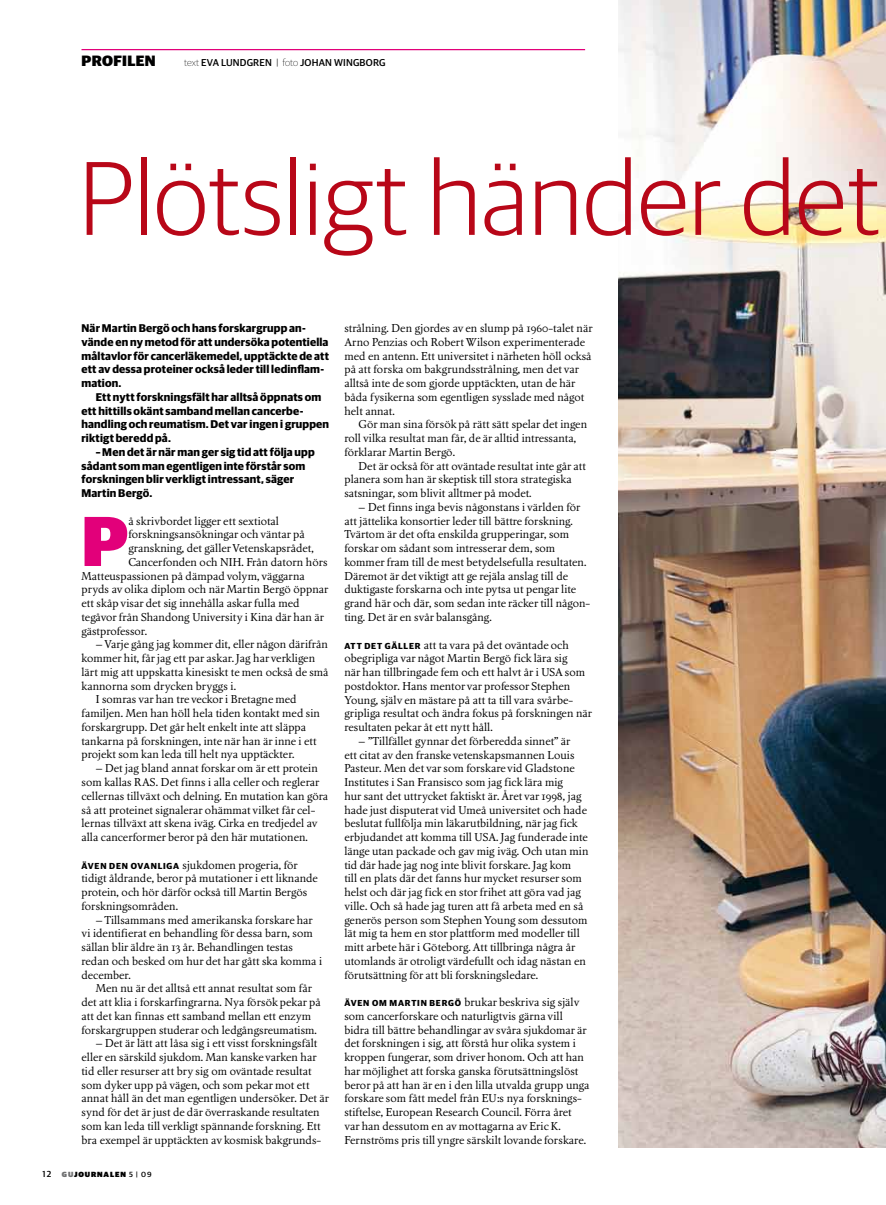
<style>
.page{position:relative;width:886px;height:1205px;background:#fff}
.page>*{position:absolute;margin:0;border:0;box-sizing:border-box;transform-origin:0 0}
.t1{font:300 105px "Guardian Sans";letter-spacing:.005em;color:#b80718}
.t2{font:900 70.75px "Guardian Sans";color:#e2007a}
.t3{font:900 15px "Guardian Sans";letter-spacing:.02em;color:#000}
.t4{font:11.25px/13.8px "Nordling BQ Reg Os F";letter-spacing:.005em;color:#000}
.t5{font:700 11.25px/13.8px "Guardian Sans";letter-spacing:.015em;color:#000}
.t6{font:500 10px "Guardian Sans";letter-spacing:.02em;color:#000}
.t7{font:900 7.5px "Guardian Sans";letter-spacing:.12em;color:#000}
.s1{font-weight:100}
.s2{font-weight:300}
.s3{font-family:"Guardian Sans";font-weight:700;font-size:8.75px}
.s4{font-weight:500;font-size:8.75px}
.s5{color:#707172}
.s6{font-weight:500}
</style>
<div class="page">
<img style="left:619px;top:0;width:267px;height:1148px">
<hr style="left:81px;top:49px;width:504px;height:1px;background:#e2007a">
<h3 class="t3" style="left:82px;top:50px;width:75px">PROFILEN</h3>
<p class="t6" style="left:184px;top:56px;width:57px"><span class="s1">text</span> EVA LUNDG</p>
<p class="t6" style="left:253px;top:56px;width:133px">REN <span class="s2">|</span> <span class="s1">foto</span> JOHAN WING BORG</p>
<h1 class="t1" style="left:79px;top:126px;width:803px">Plötsligt händer det</h1>
<p class="t5" style="left:81px;top:320px;width:249px">När Martin Bergö och hans forskargrupp an&shy;vände en ny metod för att undersöka potentiella måltavlor för cancerläkemedel, upptäckte de att ett av dessa proteiner också leder till ledinflam&shy;mation.</p>
<p class="t5" style="left:81px;top:389px;width:249px;text-indent:14px">Ett nytt forskningsfält har alltså öppnats om ett hittills okänt samband mellan cancerbe&shy;handling och reumatism. Det var ingen i gruppen riktigt beredd på.</p>
<p class="t5" style="left:81px;top:444px;width:235px;text-indent:14px">– Men det är när man ger sig tid att följa upp sådant som man egentligen inte förstår som forskningen blir verkligt intressant, säger Martin Bergö.</p>
<h2 class="t2" style="left:81px;top:487px;width:44px">P</h2>
<p class="t4" style="left:128px;top:514px;width:152px">å skrivbordet ligger ett sextiotal</p>
<p class="t4" style="left:128px;top:528px;width:178px">forskningsansökningar och väntar på</p>
<p class="t4" style="left:128px;top:542px;width:187px">granskning, det gäller Vetenskapsrådet,</p>
<p class="t4" style="left:128px;top:555px;width:201px">Cancerfonden och NIH. Från datorn hörs</p>
<p class="t4" style="left:81px;top:569px;width:225px">Matteuspassionen på dämpad volym, väggarna</p>
<p class="t4" style="left:81px;top:583px;width:249px">pryds av olika diplom och när Martin Bergö öppnar</p>
<p class="t4" style="left:81px;top:597px;width:219px">ett skåp visar det sig innehålla askar fulla med</p>
<p class="t4" style="left:81px;top:610px;width:244px">tegåvor från Shandong University i Kina där han är</p>
<p class="t4" style="left:81px;top:624px;width:67px">gästprofessor.</p>
<p class="t4" style="left:96px;top:638px;width:234px">– Varje gång jag kommer dit, eller någon därifrån</p>
<p class="t4" style="left:81px;top:652px;width:235px">kommer hit, får jag ett par askar. Jag har verkligen</p>
<p class="t4" style="left:81px;top:665px;width:249px">lärt mig att uppskatta kinesiskt te men också de små</p>
<p class="t4" style="left:81px;top:679px;width:156px">kannorna som drycken bryggs i.</p>
<p class="t4" style="left:96px;top:693px;width:202px">I somras var han tre veckor i Bretagne med</p>
<p class="t4" style="left:81px;top:707px;width:240px">familjen. Men han höll hela tiden kontakt med sin</p>
<p class="t4" style="left:81px;top:720px;width:226px">forskargrupp. Det går helt enkelt inte att släppa</p>
<p class="t4" style="left:81px;top:734px;width:237px">tankarna på forskningen, inte när han är inne i ett</p>
<p class="t4" style="left:81px;top:748px;width:215px">projekt som kan leda till helt nya upptäckter.</p>
<p class="t4" style="left:81px;top:762px;width:248px;text-indent:14px">– Det jag bland annat forskar om är ett protein som kallas RAS. Det finns i alla celler och reglerar cellernas tillväxt och delning. En mutation kan göra så att proteinet signalerar ohämmat vilket får cel&shy;lernas tillväxt att skena iväg. Cirka en tredjedel av alla cancerformer beror på den här mutationen.</p>
<p class="t4" style="left:81px;top:858px;width:238px"><span class="s3">Även den ova nliga</span> sjukdomen progeria, för tidigt åldrande, beror på mutationer i ett liknande protein, och hör därför också till Martin Bergös forskningsområden.</p>
<p class="t4" style="left:82px;top:913px;width:242px;text-indent:14px">– Tillsammans med amerikanska forskare har vi identifierat en behandling för dessa barn, som sällan blir äldre än 13 år. Behandlingen testas redan och besked om hur det har gått ska komma i december.</p>
<p class="t4" style="left:82px;top:982px;width:241px;text-indent:14px">Men nu är det alltså ett annat resultat som får det att klia i forskarfingrarna. Nya försök pekar på att det kan finnas ett samband mellan ett enzym forskargruppen studerar och ledgångsreumatism.</p>
<p class="t4" style="left:82px;top:1037px;width:249px;text-indent:14px">– Det är lätt att låsa sig i ett visst forskningsfält eller en särskild sjukdom. Man kanske varken har tid eller resurser att bry sig om oväntade resultat som dyker upp på vägen, och som pekar mot ett annat håll än det man egentligen undersöker. Det är synd för det är just de där överraskande resultaten som kan leda till verkligt spännande forskning. Ett bra exempel är upptäckten av kosmisk bakgrunds-</p>
<p class="t7" style="left:43px;top:1168px;width:110px"><span class="s4">12</span> <span class="s5">GU</span>JOURNALEN <span class="s6">5 | 09</span></p>
<p class="t4" style="left:344px;top:322px;width:250px">strålning. Den gjordes av en slump på 1960-talet när Arno Penzias och Robert Wilson experimenterade med en antenn. Ett universitet i närheten höll också på att forska om bakgrundsstrålning, men det var alltså inte de som gjorde upptäckten, utan de här båda fysikerna som egentligen sysslade med något helt annat.</p>
<p class="t4" style="left:344px;top:418px;width:244px;text-indent:14px">Gör man sina försök på rätt sätt spelar det ingen roll vilka resultat man får, de är alltid intressanta, förklarar Martin Bergö.</p>
<p class="t4" style="left:344px;top:459px;width:243px;text-indent:14px">Det är också för att oväntade resultat inte går att planera som han är skeptisk till stora strategiska satsningar, som blivit alltmer på modet.</p>
<p class="t4" style="left:344px;top:500px;width:247px;text-indent:14px">– Det finns inga bevis någonstans i världen för att jättelika konsortier leder till bättre forskning.<br>Tvärtom är det ofta enskilda grupperingar, som forskar om sådant som intresserar dem, som kommer fram till de mest betydelsefulla resultaten.<br>Däremot är det viktigt att ge rejäla anslag till de duktigaste forskarna och inte pytsa ut pengar lite grand här och där, som sedan inte räcker till någon&shy;ting. Det är en svår balansgång.</p>
<p class="t4" style="left:344px;top:638px;width:249px"><span class="s3">Att det gä ller</span> att ta vara på det oväntade och obegripliga var något Martin Bergö fick lära sig<br>när han tillbringade fem och ett halvt år i USA som postdoktor. Hans mentor var professor Stephen Young, själv en mästare på att ta till vara svårbe&shy;gripliga resultat och ändra fokus på forskningen när resultaten pekar åt ett nytt håll.</p>
<p class="t4" style="left:344px;top:734px;width:245px;text-indent:14px">– ”Tillfället gynnar det förberedda sinnet” är<br>ett citat av den franske vetenskapsmannen Louis Pasteur. Men det var som forskare vid Gladstone Institutes i San Fransisco som jag fick lära mig<br>hur sant det uttrycket faktiskt är. Året var 1998, jag hade just disputerat vid Umeå universitet och hade beslutat fullfölja min läkarutbildning, när jag fick erbjudandet att komma till USA. Jag funderade inte länge utan packade och gav mig iväg. Och utan min tid där hade jag nog inte blivit forskare. Jag kom<br>till en plats där det fanns hur mycket resurser som helst och där jag fick en stor frihet att göra vad jag ville. Och så hade jag turen att få arbeta med en så generös person som Stephen Young som dessutom lät mig ta hem en stor plattform med modeller till mitt arbete här i Göteborg. Att tillbringa några år utomlands är otroligt värdefullt och idag nästan en förutsättning för att bli forskningsledare.</p>
<p class="t4" style="left:344px;top:995px;width:247px"><span class="s3">Även om M a r tin B er gö</span> brukar beskriva sig själv som cancerforskare och naturligtvis gärna vill bidra till bättre behandlingar av svåra sjukdomar är det forskningen i sig, att förstå hur olika system i kroppen fungerar, som driver honom. Och att han har möjlighet att forska ganska förutsättningslöst beror på att han är en i den lilla utvalda grupp unga forskare som fått medel från EU:s nya forsknings&shy;stiftelse, European Research Council. Förra året var han dessutom en av mottagarna av Eric K.<br>Fernströms pris till yngre särskilt lovande forskare.</p>
</div>
